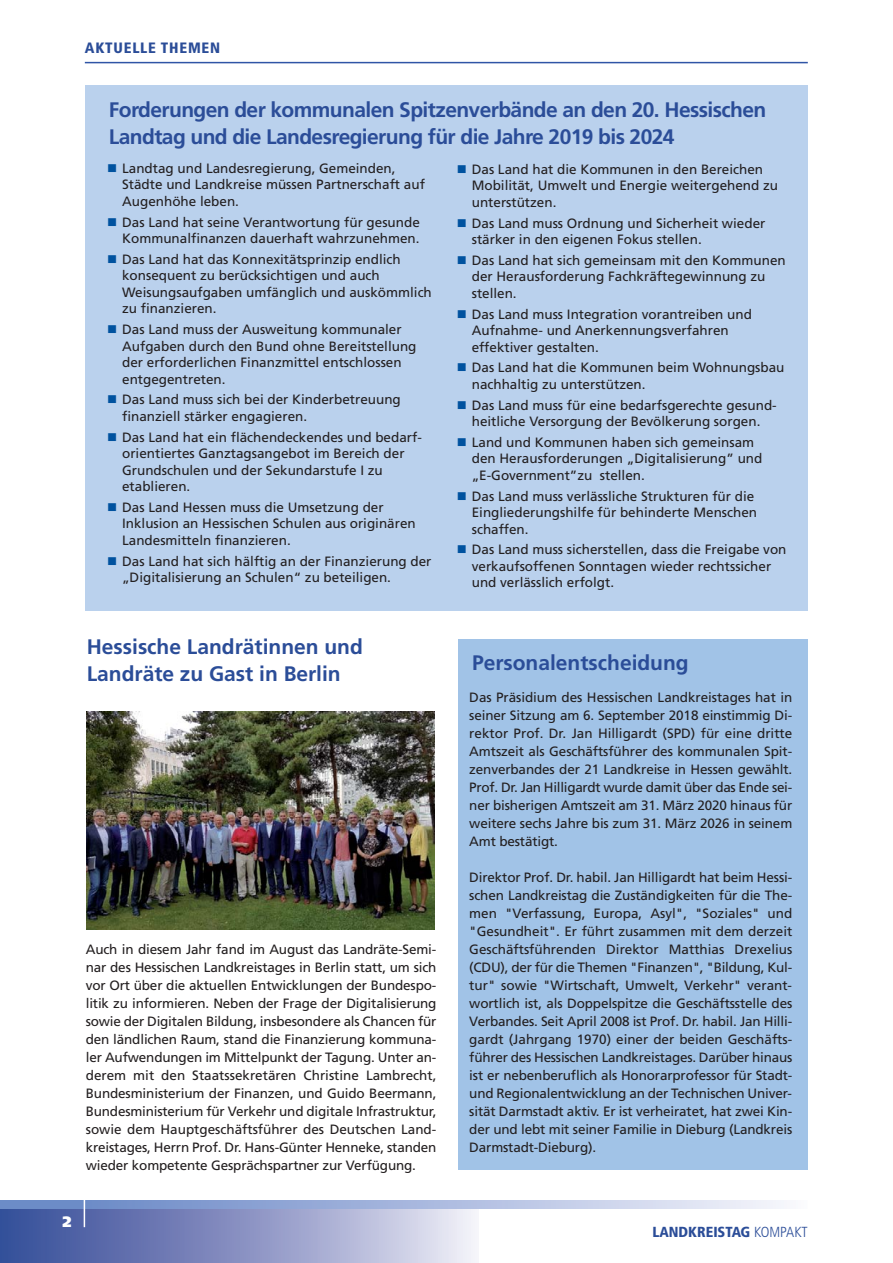
<style>
.page{position:relative;width:893px;height:1263px;background:#fff}
.page>*{position:absolute;margin:0;border:0;box-sizing:border-box;transform-origin:0 0}
.t1{font:700 21px/27px "Frutiger";letter-spacing:-.03em;color:#2b4d98}
.t2{font:700 21px/27px "Frutiger";color:#2b4d98}
.t3{font:900 15.15px "Frutiger";color:#fff}
.t4{font:900 condensed 15px "Frutiger";letter-spacing:.05em;color:#2b4d98}
.t5{font:900 condensed 14.55px "Frutiger";color:#2b4d98}
.t6{font:13.5px/18px "Frutiger";color:#231f20}
.s1{font-weight:300}
</style>
<div class="page">
<div style="left:86px;top:85px;width:722px;height:526px;background:#bad1ed"></div>
<div style="left:458px;top:640px;width:350px;height:530px;background:#a1c3e7"></div>
<svg style="left:0;top:1208px;width:479px;height:55px;background:#8c96c4"></svg>
<svg style="left:85px;top:1200px;width:699px;height:8px;background:#adbce0"></svg>
<div style="left:0;top:1200px;width:85px;height:8px;background:#6c8cc7"></div>
<svg style="left:84px;top:1200px;width:1px;height:27px"></svg>
<hr style="left:85px;top:62px;width:723px;height:1px;background:#3055a6">
<img style="left:86px;top:712px;width:349px;height:217px">
<p class="t4" style="left:85px;top:42px;width:137px">AKTUELLE THEMEN</p>
<h1 class="t1" style="left:109px;top:97px;width:659px">Forderungen der kommunalen Spitzenverbände an den 20. Hessischen<br>Landtag und die Landesregierung für die Jahre 2019 bis 2024</h1>
<p class="t6" style="left:122px;top:161px;width:304px;line-height:16.5px">Landtag und Landesregierung, Gemeinden,<br>Städte und Landkreise müssen Partnerschaft auf<br>Augenhöhe leben.</p>
<p class="t6" style="left:122px;top:215px;width:299px;line-height:16.5px">Das Land hat seine Verantwortung für gesunde<br>Kommunalfinanzen dauerhaft wahrzunehmen.</p>
<p class="t6" style="left:122px;top:252px;width:311px;line-height:16.5px">Das Land hat das Konnexitätsprinzip endlich konsequent zu berücksichtigen und auch Weisungsaufgaben umfänglich und auskömmlich zu finanzieren.</p>
<p class="t6" style="left:122px;top:322px;width:296px;line-height:16.5px">Das Land muss der Ausweitung kommunaler Aufgaben durch den Bund ohne Bereitstellung der erforderlichen Finanzmittel entschlossen entgegentreten.</p>
<p class="t6" style="left:122px;top:392px;width:280px;line-height:16.5px">Das Land muss sich bei der Kinderbetreuung finanziell stärker engagieren.</p>
<p class="t6" style="left:122px;top:430px;width:301px;line-height:16.5px">Das Land hat ein flächendeckendes und bedarf&shy;orientiertes Ganztagsangebot im Bereich der Grundschulen und der Sekundarstufe I zu etablieren.</p>
<p class="t6" style="left:122px;top:500px;width:295px;line-height:16.5px">Das Land Hessen muss die Umsetzung der<br>Inklusion an Hessischen Schulen aus originären<br>Landesmitteln finanzieren.</p>
<p class="t6" style="left:122px;top:554px;width:311px;line-height:16.5px">Das Land hat sich hälftig an der Finanzierung der „Digitalisierung an Schulen“ zu beteiligen.</p>
<p class="t6" style="left:472px;top:162px;width:308px;line-height:16.5px">Das Land hat die Kommunen in den Bereichen<br>Mobilität, Umwelt und Energie weitergehend zu unterstützen.</p>
<p class="t6" style="left:472px;top:216px;width:295px;line-height:16.5px">Das Land muss Ordnung und Sicherheit wieder stärker in den eigenen Fokus stellen.</p>
<p class="t6" style="left:472px;top:253px;width:315px;line-height:16.5px">Das Land hat sich gemeinsam mit den Kommunen der Herausforderung Fachkräftegewinnung zu stellen.</p>
<p class="t6" style="left:472px;top:307px;width:282px;line-height:16.5px">Das Land muss Integration vorantreiben und<br>Aufnahme- und Anerkennungsverfahren effektiver gestalten.</p>
<p class="t6" style="left:472px;top:360px;width:314px;line-height:16.5px">Das Land hat die Kommunen beim Wohnungsbau nachhaltig zu unterstützen.</p>
<p class="t6" style="left:472px;top:398px;width:306px;line-height:16.5px">Das Land muss für eine bedarfsgerechte gesund&shy;heitliche Versorgung der Bevölkerung sorgen.</p>
<p class="t6" style="left:472px;top:435px;width:292px;line-height:16.5px">Land und Kommunen haben sich gemeinsam den Herausforderungen „Digitalisierung” und „E-Government”zu stellen.</p>
<p class="t6" style="left:472px;top:489px;width:287px;line-height:16.5px">Das Land muss verlässliche Strukturen für die<br>Eingliederungshilfe für behinderte Menschen schaffen.</p>
<p class="t6" style="left:472px;top:542px;width:316px;line-height:16.5px">Das Land muss sicherstellen, dass die Freigabe von verkaufsoffenen Sonntagen wieder rechtssicher und verlässlich erfolgt.</p>
<h1 class="t2" style="left:87px;top:635px;width:278px">Hessische Landrätinnen und<br>Landräte zu Gast in Berlin</h1>
<p class="t6" style="left:86px;top:941px;width:352px;text-align:justify">Auch in diesem Jahr fand im August das Landräte-Semi&shy;nar des Hessischen Landkreistages in Berlin statt, um sich vor Ort über die aktuellen Entwicklungen der Bundespo&shy;litik zu informieren. Neben der Frage der Digitalisierung sowie der Digitalen Bildung, insbesondere als Chancen für den ländlichen Raum, stand die Finanzierung kommuna&shy;ler Aufwendungen im Mittelpunkt der Tagung. Unter an&shy;derem mit den Staatssekretären Christine Lambrecht, Bundesministerium der Finanzen, und Guido Beermann, Bundesministerium für Verkehr und digitale Infrastruktur, sowie dem Hauptgeschäftsführer des Deutschen Land&shy;kreistages, Herrn Prof. Dr. Hans-Günter Henneke, standen wieder kompetente Gesprächspartner zur Verfügung.</p>
<p class="t3" style="left:62px;top:1216px;width:10px">2</p>
<h1 class="t2" style="left:472px;top:651px;width:218px">Personalentscheidung</h1>
<p class="t6" style="left:469px;top:689px;width:325px;text-align:justify">Das Präsidium des Hessischen Landkreistages hat in seiner Sitzung am 6. September 2018 einstimmig Di&shy;rektor Prof. Dr. Jan Hilligardt (SPD) für eine dritte Amtszeit als Geschäftsführer des kommunalen Spit&shy;zenverbandes der 21 Landkreise in Hessen gewählt.<br>Prof. Dr. Jan Hilligardt wurde damit über das Ende sei&shy;ner bisherigen Amtszeit am 31. März 2020 hinaus für weitere sechs Jahre bis zum 31. März 2026 in seinem Amt bestätigt.</p>
<p class="t6" style="left:469px;top:869px;width:325px;text-align:justify">Direktor Prof. Dr. habil. Jan Hilligardt hat beim Hessi&shy;schen Landkreistag die Zuständigkeiten für die The&shy;men "Verfassung, Europa, Asyl", "Soziales" und "Gesundheit". Er führt zusammen mit dem derzeit Geschäftsführenden Direktor Matthias Drexelius (CDU), der für die Themen "Finanzen", "Bildung, Kul&shy;tur" sowie "Wirtschaft, Umwelt, Verkehr" verant&shy;wortlich ist, als Doppelspitze die Geschäftsstelle des Verbandes. Seit April 2008 ist Prof. Dr. habil. Jan Hilli&shy;gardt (Jahrgang 1970) einer der beiden Geschäfts&shy;führer des Hessischen Landkreistages. Darüber hinaus ist er nebenberuflich als Honorarprofessor für Stadt&shy;und Regionalentwicklung an der Technischen Univer&shy;sität Darmstadt aktiv. Er ist verheiratet, hat zwei Kin&shy;der und lebt mit seiner Familie in Dieburg (Landkreis Darmstadt-Dieburg).</p>
<p class="t5" style="left:652px;top:1226px;width:157px">LANDKREISTAG <span class="s1">KOMPAKT</span></p>
</div>
